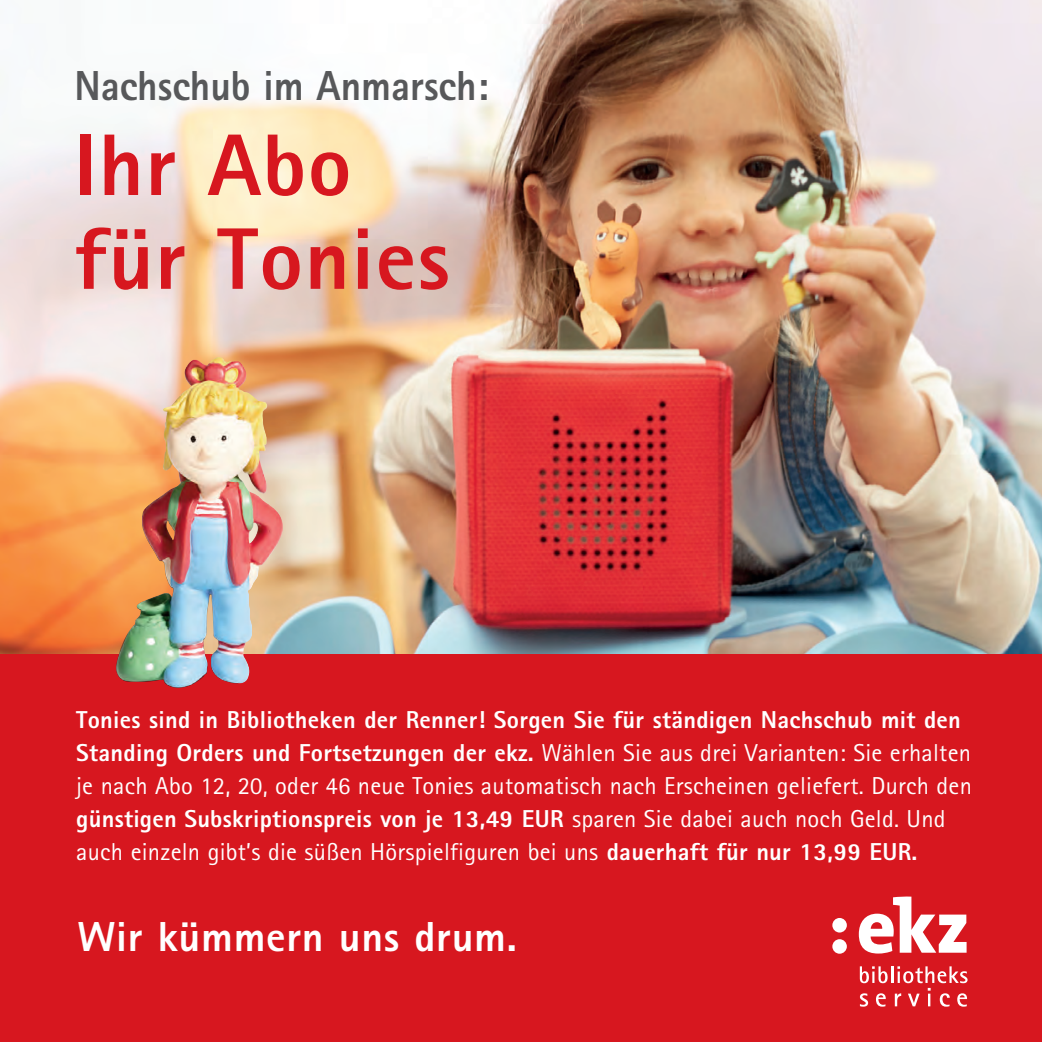
<style>
.page{position:relative;width:1042px;height:1042px;background:#fff}
.page>*{position:absolute;margin:0;border:0;box-sizing:border-box;transform-origin:0 0}
.t1{font:800 87.5px "Rotis Sans Serif Pro Cyr";letter-spacing:.015em;color:#d7171f}
.t2{font:800 42px "Rotis Sans Serif Pro Cyr";color:#57585a;scale:.94 1}
.t3{font:800 42px "Rotis Sans Serif Pro Cyr";letter-spacing:.015em;color:#fff}
.t4{font:24.5px/32.9px "Rotis Sans Serif Pro Cyr";letter-spacing:.01em;color:#fff}
.s1{font-weight:800}
</style>
<div class="page">
<img style="left:0;top:0;width:1042px;height:655px">
<div style="left:0;top:655px;width:1042px;height:387px;background:#d7171f"></div>
<svg style="left:832px;top:918px;width:15px;height:35px"></svg>
<svg style="left:859px;top:896px;width:107px;height:57px"></svg>
<svg style="left:860px;top:966px;width:107px;height:40px"></svg>
<img style="left:116px;top:355px;width:167px;height:333px">
<p class="t2" style="left:74px;top:71px;width:442px">Nachschub im Anmarsch:</p>
<p class="t1" style="left:74px;top:135px;width:279px">Ihr Abo</p>
<p class="t1" style="left:74px;top:228px;width:377px">für Tonies</p>
<p class="t4" style="left:76px;top:706px;width:897px"><span class="s1">Tonies sind in Bibliotheken der Renner! Sorgen Sie für ständigen Nachschub mit den Standing Orders und Fortsetzungen der ekz.</span> Wählen Sie aus drei Varianten: Sie erhalten je nach Abo 12, 20, oder 46 neue Tonies automatisch nach Erscheinen geliefert. Durch den <span class="s1">günstigen Subskriptionspreis von je 13,49 EUR</span> sparen Sie dabei auch noch Geld. Und auch einzeln gibt’s die süßen Hörspielfiguren bei uns <span class="s1">dauerhaft für nur 13,99 EUR.</span></p>
<p class="t3" style="left:77px;top:922px;width:441px">Wir kümmern uns drum.</p>
</div>
